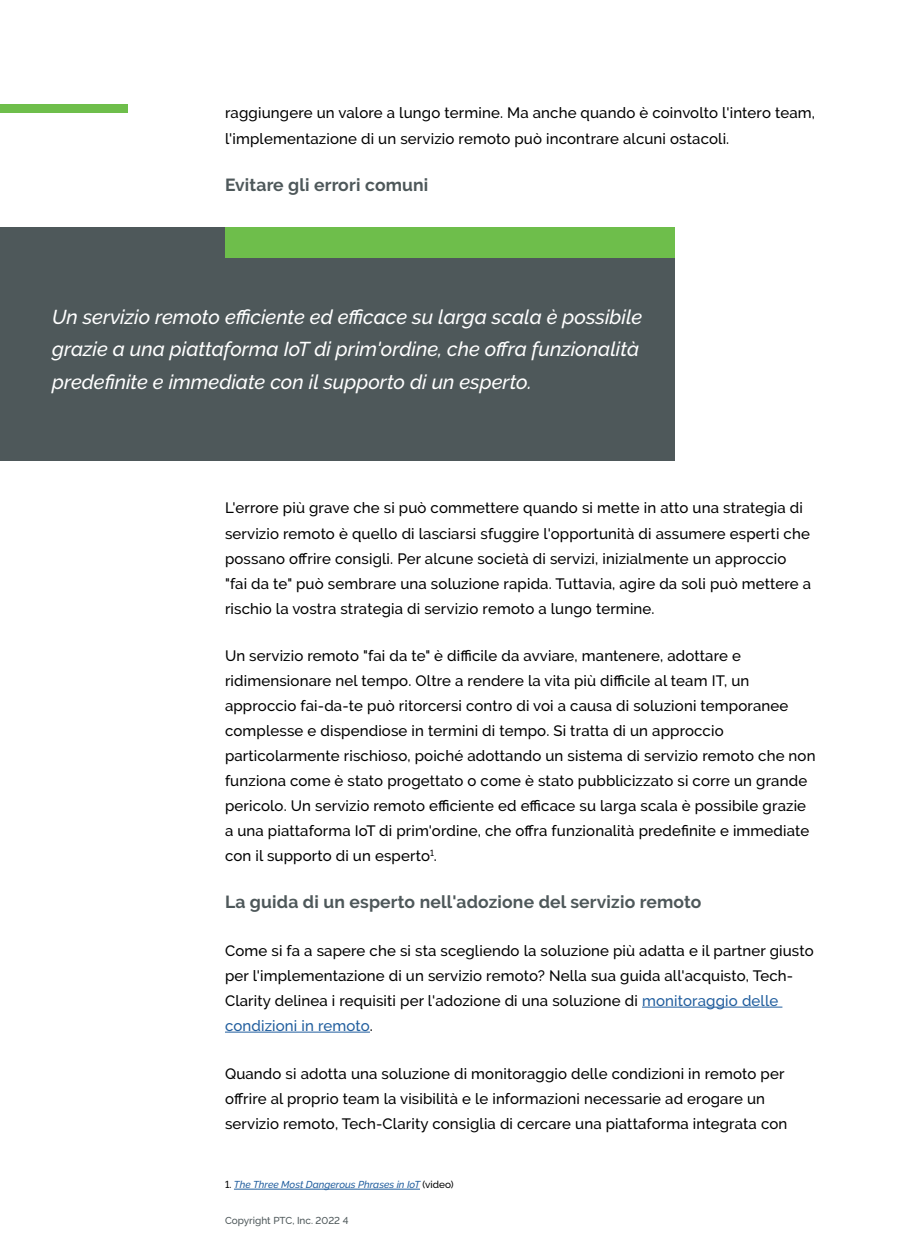
<style>
.page{position:relative;width:900px;height:1260px;background:#fff}
.page>*{position:absolute;margin:0;border:0;box-sizing:border-box;transform-origin:0 0}
.t1{font:italic 500 20px/32.5px "PTC Raleway";color:#fff}
.t2{font:700 17.5px "PTC Raleway";letter-spacing:.01em;color:#4e585a}
.t3{font:500 15px/25px "PTC Raleway";letter-spacing:.01em;color:#000}
.t4{font:italic 500 10px "PTC Raleway";color:#215e9e}
.t5{font:500 10px "PTC Raleway";color:#4e585a}
.s1{color:#215e9e}
.s2{font-style:normal;color:#000}
</style>
<div class="page">
<div style="left:0;top:104px;width:128px;height:8px;background:#6ebe4b"></div>
<hr style="left:642px;top:1007px;width:140px;height:1px;background:#215e9e">
<hr style="left:225px;top:1032px;width:145px;height:1px;background:#215e9e">
<div style="left:0;top:227px;width:675px;height:234px;background:#4e585a"></div>
<div style="left:225px;top:227px;width:450px;height:31px;background:#6ebe4b"></div>
<hr style="left:234px;top:1189px;width:186px;height:1px;background:#215e9e">
<p class="t3" style="left:225px;top:101px;width:592px">raggiungere un valore a lungo termine. Ma anche quando è coinvolto l'intero team, l'implementazione di un servizio remoto può incontrare alcuni ostacoli.</p>
<p class="t2" style="left:225px;top:175px;width:205px">Evitare gli errori comuni</p>
<h1 class="t1" style="left:52px;top:301px;width:592px">Un servizio remoto efficiente ed efficace su larga scala è possibile grazie a una piattaforma IoT di prim'ordine, che offra funzionalità predefinite e immediate con il supporto di un esperto.</h1>
<p class="t3" style="left:225px;top:496px;width:588px">L'errore più grave che si può commettere quando si mette in atto una strategia di servizio remoto è quello di lasciarsi sfuggire l'opportunità di assumere esperti che possano offrire consigli. Per alcune società di servizi, inizialmente un approccio "fai da te" può sembrare una soluzione rapida. Tuttavia, agire da soli può mettere a rischio la vostra strategia di servizio remoto a lungo termine.</p>
<p class="t3" style="left:225px;top:643px;width:592px">Un servizio remoto "fai da te" è difficile da avviare, mantenere, adottare e ridimensionare nel tempo. Oltre a rendere la vita più difficile al team IT, un approccio fai-da-te può ritorcersi contro di voi a causa di soluzioni temporanee complesse e dispendiose in termini di tempo. Si tratta di un approccio particolarmente rischioso, poiché adottando un sistema di servizio remoto che non funziona come è stato progettato o come è stato pubblicizzato si corre un grande pericolo. Un servizio remoto efficiente ed efficace su larga scala è possibile grazie a una piattaforma IoT di prim'ordine, che offra funzionalità predefinite e immediate con il supporto di un esperto<sup>1</sup>.</p>
<p class="t2" style="left:225px;top:892px;width:478px">La guida di un esperto nell'adozione del servizio remoto</p>
<p class="t3" style="left:225px;top:938px;width:590px">Come si fa a sapere che si sta scegliendo la soluzione più adatta e il partner giusto per l'implementazione di un servizio remoto? Nella sua guida all'acquisto, Tech-Clarity delinea i requisiti per l'adozione di una soluzione di <span class="s1">monitoraggio delle condizioni in remoto</span>.</p>
<p class="t3" style="left:225px;top:1061px;width:564px">Quando si adotta una soluzione di monitoraggio delle condizioni in remoto per offrire al proprio team la visibilità e le informazioni necessarie ad erogare un servizio remoto, Tech-Clarity consiglia di cercare una piattaforma integrata con</p>
<p class="t4" style="left:225px;top:1179px;width:230px"><span class="s2">1.</span> The Three Most Dangerous Phrases in IoT <span class="s2">(video)</span></p>
<p class="t5" style="left:225px;top:1215px;width:125px">Copyright PTC, Inc. 2022 4</p>
</div>
